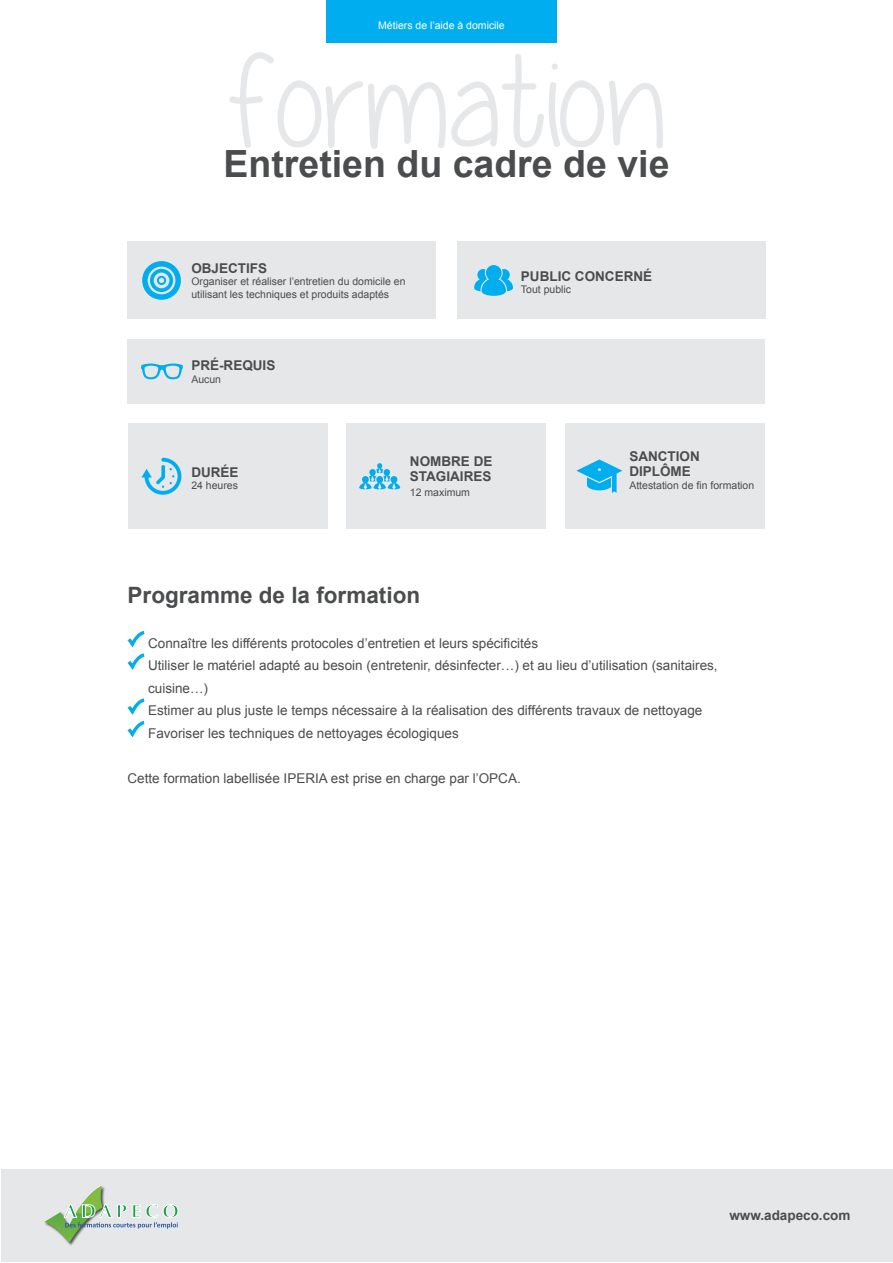
<style>
.page{position:relative;width:893px;height:1263px;background:#fff}
.page>*{position:absolute;margin:0;border:0;box-sizing:border-box;transform-origin:0 0}
.t1{font:129px "Yummy Cupcakes";color:#e6e7e9}
.t2{font:700 37.5px "Arial";color:#4b4c4d}
.t3{font:700 22.5px "Arial";color:#4b4c4d}
.t4{font:13.5px/22.5px "Arial";color:#4b4c4d}
.t5{font:700 13.5px/15px "Arial";color:#4b4c4d}
.t6{font:10.5px/12.6px "Arial";color:#4b4c4d}
.t7{font:10.5px "Arial";color:#fff}
</style>
<div class="page">
<div style="left:1px;top:1169px;width:891px;height:93px;background:#e6e7e9"></div>
<svg style="left:44px;top:1186px;width:134px;height:57px"></svg>
<div style="left:326px;top:0;width:231px;height:43px;background:#00aeef"></div>
<div style="left:128px;top:242px;width:308px;height:77px;background:#e6e7e9"></div>
<div style="left:457px;top:242px;width:308px;height:77px;background:#e6e7e9"></div>
<svg style="left:142px;top:261px;width:39px;height:39px"></svg>
<svg style="left:474px;top:265px;width:39px;height:31px"></svg>
<svg style="left:127px;top:631px;width:18px;height:39px"></svg>
<svg style="left:127px;top:698px;width:18px;height:40px"></svg>
<div style="left:128px;top:339px;width:637px;height:65px;background:#e6e7e9"></div>
<svg style="left:141px;top:364px;width:42px;height:15px"></svg>
<div style="left:128px;top:424px;width:199px;height:105px;background:#e6e7e9"></div>
<div style="left:346px;top:424px;width:200px;height:105px;background:#e6e7e9"></div>
<div style="left:566px;top:424px;width:199px;height:105px;background:#e6e7e9"></div>
<svg style="left:141px;top:458px;width:40px;height:37px"></svg>
<svg style="left:359px;top:463px;width:41px;height:27px"></svg>
<svg style="left:576px;top:459px;width:46px;height:34px"></svg>
<p class="t7" style="left:378px;top:18px;width:128px">Métiers de l’aide à domicile</p>
<h1 class="t1" style="left:227px;top:31px;width:440px">formation</h1>
<h2 class="t2" style="left:223px;top:139px;width:447px">Entretien du cadre de vie</h2>
<p class="t5" style="left:191px;top:261px;width:77px">OBJECTIFS</p>
<p class="t6" style="left:191px;top:275px;width:216px">Organiser et réaliser l’entretien du domicile en utilisant les techniques et produits adaptés</p>
<p class="t5" style="left:191px;top:358px;width:86px">PRÉ-REQUIS</p>
<p class="t6" style="left:191px;top:373px;width:31px">Aucun</p>
<p class="t5" style="left:191px;top:465px;width:49px">DURÉE</p>
<p class="t6" style="left:191px;top:479px;width:48px">24 heures</p>
<p class="t5" style="left:410px;top:454px;width:84px">NOMBRE DE<br>STAGIAIRES</p>
<p class="t6" style="left:410px;top:486px;width:62px">12 maximum</p>
<p class="t5" style="left:521px;top:269px;width:133px">PUBLIC CONCERNÉ</p>
<p class="t6" style="left:521px;top:283px;width:52px">Tout public</p>
<p class="t5" style="left:629px;top:449px;width:72px">SANCTION<br>DIPLÔME</p>
<p class="t6" style="left:629px;top:479px;width:126px">Attestation de fin formation</p>
<h3 class="t3" style="left:128px;top:580px;width:294px">Programme de la formation</h3>
<p class="t4" style="left:148px;top:632px;width:571px">Connaître les différents protocoles d’entretien et leurs spécificités<br>Utiliser le matériel adapté au besoin (entretenir, désinfecter…) et au lieu d’utilisation (sanitaires, cuisine…)<br>Estimer au plus juste le temps nécessaire à la réalisation des différents travaux de nettoyage Favoriser les techniques de nettoyages écologiques</p>
<p class="t4" style="left:128px;top:767px;width:395px">Cette formation labellisée IPERIA est prise en charge par l’OPCA.</p>
<p class="t5" style="left:729px;top:1209px;width:123px">www.adapeco.com</p>
</div>
